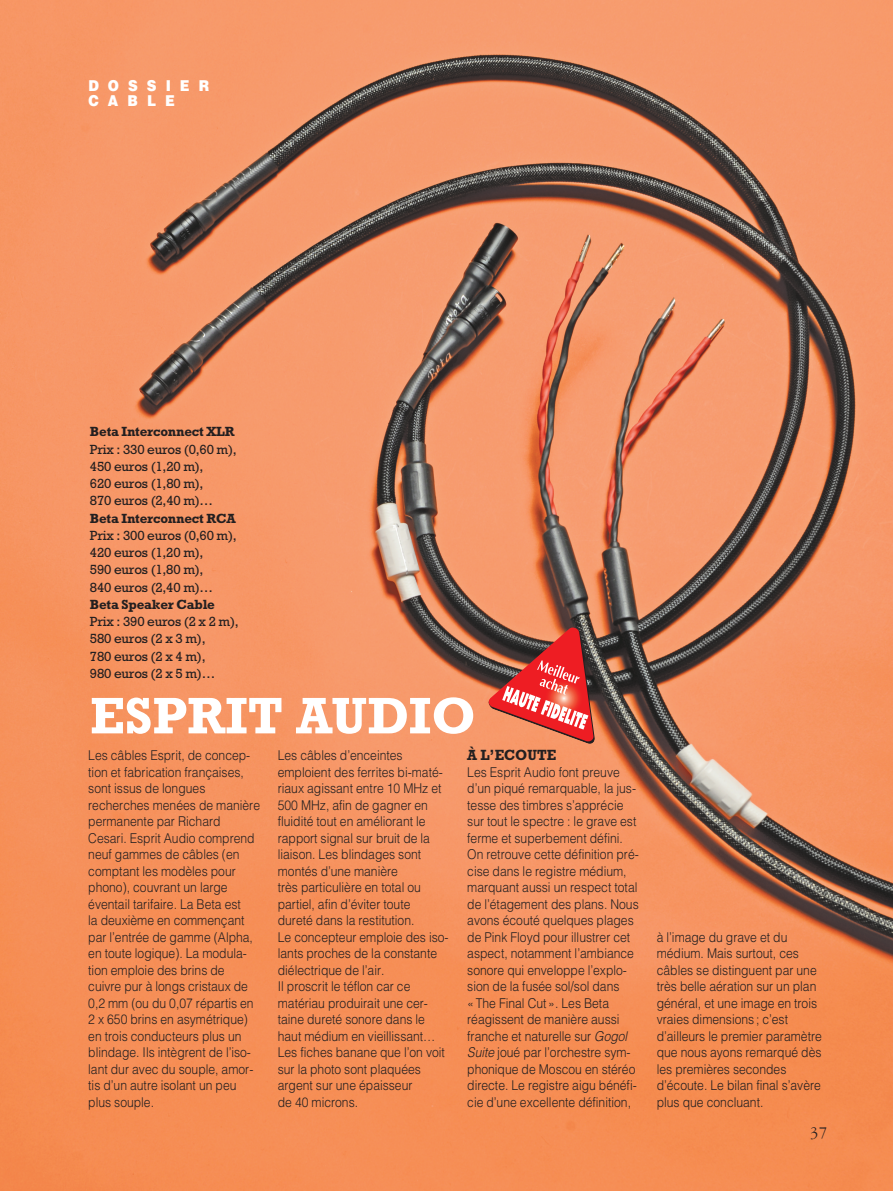
<style>
.page{position:relative;width:893px;height:1191px;background:#fff}
.page>*{position:absolute;margin:0;border:0;box-sizing:border-box;transform-origin:0 0}
.t1{font:700 52.2px "Rockwell";color:#fff}
.t2{font:18px "Garamond Three";color:#231f20}
.t3{font:900 15px/15px "Helvetica";letter-spacing:.665em;color:#fff;scale:.9 1}
.t4{font:700 15px "Rockwell";color:#231f20;scale:.95 1}
.t5{font:300 13.5px/16.5px "Helvetica";color:#231f20;scale:.9 1}
.t6{font:13.5px/17.2px "Rockwell";letter-spacing:-.015em;color:#231f20}
.t7{font:700 13.5px "Rockwell";letter-spacing:-.015em;color:#231f20}
.s1{font-style:italic}
</style>
<div class="page">
<img style="left:0;top:0;width:893px;height:1191px">
<svg style="left:488px;top:627px;width:107px;height:117px;background:#c5594f"></svg>
<p class="t3" style="left:88px;top:77px;width:136px">DOSSIER<br>CABLE</p>
<p class="t7" style="left:90px;top:424px;width:146px">Beta Interconnect XLR</p>
<p class="t6" style="left:90px;top:440px;width:148px">Prix : 330 euros (0,60 m),<br>450 euros (1,20 m),<br>620 euros (1,80 m),<br>870 euros (2,40 m)…</p>
<p class="t7" style="left:90px;top:510px;width:147px">Beta Interconnect RCA</p>
<p class="t6" style="left:90px;top:526px;width:148px">Prix : 300 euros (0,60 m),<br>420 euros (1,20 m),<br>590 euros (1,80 m),<br>840 euros (2,40 m)…</p>
<p class="t7" style="left:90px;top:596px;width:127px">Beta Speaker Cable</p>
<p class="t6" style="left:90px;top:613px;width:150px">Prix : 390 euros (2 x 2 m),<br>580 euros (2 x 3 m),<br>780 euros (2 x 4 m),<br>980 euros (2 x 5 m)…</p>
<h1 class="t1" style="left:90px;top:685px;width:387px">ESPRIT AUDIO</h1>
<p class="t5" style="left:88px;top:746px;width:192px">Les câbles Esprit, de concep&shy;tion et fabrication françaises, sont issus de longues recherches menées de manière permanente par Richard<br>Cesari. Esprit Audio comprend neuf gammes de câbles (en comptant les modèles pour phono), couvrant un large éventail tarifaire. La Beta est<br>la deuxième en commençant par l’entrée de gamme (Alpha, en toute logique). La modula&shy;tion emploie des brins de cuivre pur à longs cristaux de<br>0,2 mm (ou du 0,07 répartis en<br>2 x 650 brins en asymétrique) en trois conducteurs plus un blindage. Ils intègrent de l’iso&shy;lant dur avec du souple, amor&shy;tis d’un autre isolant un peu plus souple.</p>
<p class="t5" style="left:278px;top:746px;width:191px">Les câbles d’enceintes emploient des ferrites bi-maté&shy;riaux agissant entre 10 MHz et<br>500 MHz, afin de gagner en fluidité tout en améliorant le rapport signal sur bruit de la liaison. Les blindages sont montés d’une manière<br>très particulière en total ou partiel, afin d’éviter toute dureté dans la restitution.<br>Le concepteur emploie des iso&shy;lants proches de la constante diélectrique de l’air.<br>Il proscrit le téflon car ce matériau produirait une cer&shy;taine dureté sonore dans le haut médium en vieillissant…<br>Les fiches banane que l’on voit sur la photo sont plaquées argent sur une épaisseur<br>de 40 microns.</p>
<p class="t4" style="left:467px;top:746px;width:95px">À L’ECOUTE</p>
<p class="t5" style="left:467px;top:763px;width:192px">Les Esprit Audio font preuve d’un piqué remarquable, la jus&shy;tesse des timbres s’apprécie sur tout le spectre : le grave est ferme et superbement défini.<br>On retrouve cette définition pré&shy;cise dans le registre médium, marquant aussi un respect total de l’étagement des plans. Nous avons écouté quelques plages de Pink Floyd pour illustrer cet aspect, notamment l’ambiance sonore qui enveloppe l’explo&shy;sion de la fusée sol/sol dans<br>« The Final Cut». Les Beta réagissent de manière aussi franche et naturelle sur <span class="s1">Gogol<br>Suite</span> joué par l’orchestre sym&shy;phonique de Moscou en stéréo directe. Le registre aigu bénéfi&shy;cie d’une excellente définition,</p>
<p class="t5" style="left:657px;top:928px;width:185px">à l’image du grave et du médium. Mais surtout, ces câbles se distinguent par une très belle aération sur un plan général, et une image en trois vraies dimensions ; c’est d’ailleurs le premier paramètre que nous ayons remarqué dès les premières secondes d’écoute. Le bilan final s’avère plus que concluant.</p>
<h2 class="t2" style="left:810px;top:1122px;width:19px">37</h2>
</div>
